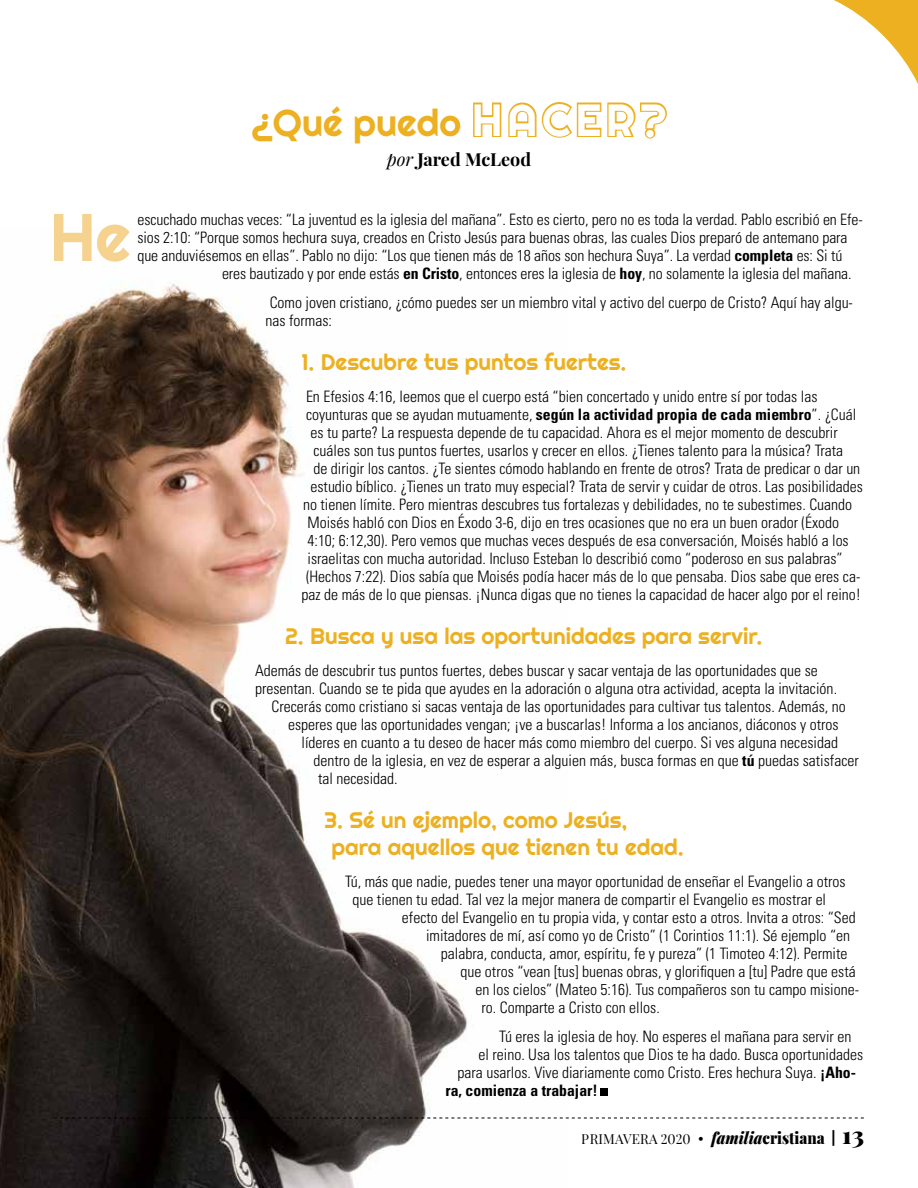
<style>
.page{position:relative;width:918px;height:1188px;background:#fff}
.page>*{position:absolute;margin:0;border:0;box-sizing:border-box;transform-origin:0 0}
.t1{font:67.2px "Righteous";color:#f5d38f}
.t2{font:37.5px "Righteous";color:#ecb020}
.t3{font:22.5px/27px "Righteous";color:#ecb020}
.t4{font:700 18px "Playfair Display";color:#000}
.t5{font:300 condensed 15.75px/18px "Univers LT Std";color:#000}
.t6{font:700 condensed 15.75px "Univers LT Std";color:#000}
.t7{font:13.5px "Playfair Display";letter-spacing:.01em;color:#000}
.s1{font-size:45px}
.s2{font-weight:400;font-style:italic}
.s3{font-weight:700}
.s4{font-family:"Times New Roman";font-size:15.75px}
.s5{font-weight:900;font-style:italic;font-size:16.5px}
.s6{font-weight:900;font-size:16.5px}
.s7{font-weight:900;font-size:15px}
.s8{font-weight:900;font-size:24px}
</style>
<div class="page">
<img style="left:0;top:280px;width:568px;height:908px">
<div style="left:601px;top:1088px;width:7px;height:8px;background:#000"></div>
<svg style="left:834px;top:0;width:84px;height:84px"></svg>
<svg style="left:54px;top:1118px;width:810px;height:1px"></svg>
<h2 class="t2" style="left:251px;top:99px;width:417px">¿Qué puedo <span class="s1">HACER?</span></h2>
<p class="t4" style="left:387px;top:148px;width:146px"><span class="s2">por</span> Jared McLeod</p>
<h1 class="t1" style="left:50px;top:195px;width:83px">He</h1>
<p class="t5" style="left:137px;top:210px;width:727px">escuchado muchas veces: “La juventud es la iglesia del mañana”. Esto es cierto, pero no es toda la verdad. Pablo escribió en Efe-</p>
<p class="t5" style="left:137px;top:228px;width:712px">sios 2:10: “Porque somos hechura suya, creados en Cristo Jesús para buenas obras, las cuales Dios preparó de antemano para</p>
<p class="t5" style="left:137px;top:246px;width:706px">que anduviésemos en ellas”. Pablo no dijo: “Los que tienen más de 18 años son hechura Suya”. La verdad <span class="s3">completa</span> es: Si tú</p>
<p class="t5" style="left:222px;top:264px;width:631px">eres bautizado y por ende estás <span class="s3">en Cristo</span>, entonces eres la iglesia de <span class="s3">hoy</span>, no solamente la iglesia del mañana.</p>
<p class="t5" style="left:266px;top:293px;width:589px">Como joven cristiano, ¿cómo puedes ser un miembro vital y activo del cuerpo de Cristo? Aquí hay algu&shy;nas formas:</p>
<h3 class="t3" style="left:302px;top:349px;width:327px">1. Descubre tus puntos fuertes.</h3>
<p class="t5" style="left:306px;top:387px;width:513px">En Efesios 4:16, leemos que el cuerpo está “bien concertado y unido entre sí por todas las</p>
<p class="t5" style="left:306px;top:405px;width:552px">coyunturas que se ayudan mutuamente, <span class="s3">según la actividad propia de cada miembro</span>”. ¿Cuál</p>
<p class="t5" style="left:311px;top:423px;width:529px">es tu parte? La respuesta depende de tu capacidad. Ahora es el mejor momento de descubrir</p>
<p class="t5" style="left:313px;top:441px;width:531px">cuáles son tus puntos fuertes, usarlos y crecer en ellos. ¿Tienes talento para la música? Trata</p>
<p class="t5" style="left:313px;top:459px;width:548px">de dirigir los cantos. ¿Te sientes cómodo hablando en frente de otros? Trata de predicar o dar un</p>
<p class="t5" style="left:311px;top:477px;width:554px">estudio bíblico. ¿Tienes un trato muy especial? Trata de servir y cuidar de otros. Las posibilidades</p>
<p class="t5" style="left:303px;top:495px;width:551px">no tienen límite. Pero mientras descubres tus fortalezas y debilidades, no te subestimes. Cuando</p>
<p class="t5" style="left:308px;top:513px;width:533px">Moisés habló con Dios en Éxodo 3-6, dijo en tres ocasiones que no era un buen orador (Éxodo</p>
<p class="t5" style="left:308px;top:531px;width:543px">4:10; 6:12,30). Pero vemos que muchas veces después de esa conversación, Moisés habló a los</p>
<p class="t5" style="left:308px;top:549px;width:537px">israelitas con mucha autoridad. Incluso Esteban lo describió como “poderoso en sus palabras”</p>
<p class="t5" style="left:306px;top:567px;width:556px">(Hechos 7:22). Dios sabía que Moisés podía hacer más de lo que pensaba. Dios sabe que eres ca-</p>
<p class="t5" style="left:302px;top:585px;width:561px">paz de más de lo que piensas. ¡Nunca digas que no tienes la capacidad de hacer algo por el reino!</p>
<h3 class="t3" style="left:285px;top:623px;width:479px">2. Busca y usa las oportunidades para servir.</h3>
<p class="t5" style="left:255px;top:661px;width:564px">Además de descubrir tus puntos fuertes, debes buscar y sacar ventaja de las oportunidades que se</p>
<p class="t5" style="left:255px;top:679px;width:584px">presentan. Cuando se te pida que ayudes en la adoración o alguna otra actividad, acepta la invitación.</p>
<p class="t5" style="left:272px;top:697px;width:576px">Crecerás como cristiano si sacas ventaja de las oportunidades para cultivar tus talentos. Además, no</p>
<p class="t5" style="left:288px;top:715px;width:552px">esperes que las oportunidades vengan; ¡ve a buscarlas! Informa a los ancianos, diáconos y otros</p>
<p class="t5" style="left:302px;top:733px;width:538px">líderes en cuanto a tu deseo de hacer más como miembro del cuerpo. Si ves alguna necesidad</p>
<p class="t5" style="left:314px;top:751px;width:547px">dentro de la iglesia, en vez de esperar a alguien más, busca formas en que <span class="s3">tú</span> puedas satisfacer</p>
<p class="t5" style="left:318px;top:769px;width:81px">tal necesidad.</p>
<h3 class="t3" style="left:331px;top:807px;width:354px;text-indent:-7px">3. Sé un ejemplo, como Jesús,<br>para aquellos que tienen tu edad.</h3>
<p class="t5" style="left:352px;top:872px;width:495px;text-indent:-7px">Tú, más que nadie, puedes tener una mayor oportunidad de enseñar el Evangelio a otros que tienen tu edad. Tal vez la mejor manera de compartir el Evangelio es mostrar el</p>
<p class="t5" style="left:402px;top:908px;width:455px">efecto del Evangelio en tu propia vida, y contar esto a otros. Invita a otros: “Sed</p>
<p class="t5" style="left:426px;top:926px;width:426px">imitadores de mí, así como yo de Cristo” (1 Corintios 11:1). Sé ejemplo “en</p>
<p class="t5" style="left:441px;top:944px;width:408px">palabra, conducta, amor, espíritu, fe y pureza” (1 Timoteo 4:12). Permite</p>
<p class="t5" style="left:460px;top:962px;width:397px">que otros “vean [tus] buenas obras, y glorifiquen a [tu] Padre que está</p>
<p class="t5" style="left:475px;top:980px;width:385px">en los cielos” (Mateo 5:16). Tus compañeros son tu campo misione-</p>
<p class="t5" style="left:481px;top:998px;width:180px">ro. Comparte a Cristo con ellos.</p>
<p class="t5" style="left:499px;top:1027px;width:354px">Tú eres la iglesia de hoy. No esperes el mañana para servir en</p>
<p class="t5" style="left:478px;top:1045px;width:386px">el reino. Usa los talentos que Dios te ha dado. Busca oportunidades</p>
<p class="t5" style="left:458px;top:1063px;width:400px">para usarlos. Vive diariamente como Cristo. Eres hechura Suya. <span class="s3">¡Aho-</span></p>
<p class="t6" style="left:446px;top:1081px;width:154px">ra, comienza a trabajar!</p>
<p class="t7" style="left:582px;top:1131px;width:284px">PRIMAVERA 2020 <span class="s4">•</span> <span class="s5">familia</span><span class="s6">cristiana</span> <span class="s7">|</span> <span class="s8">13</span></p>
</div>
